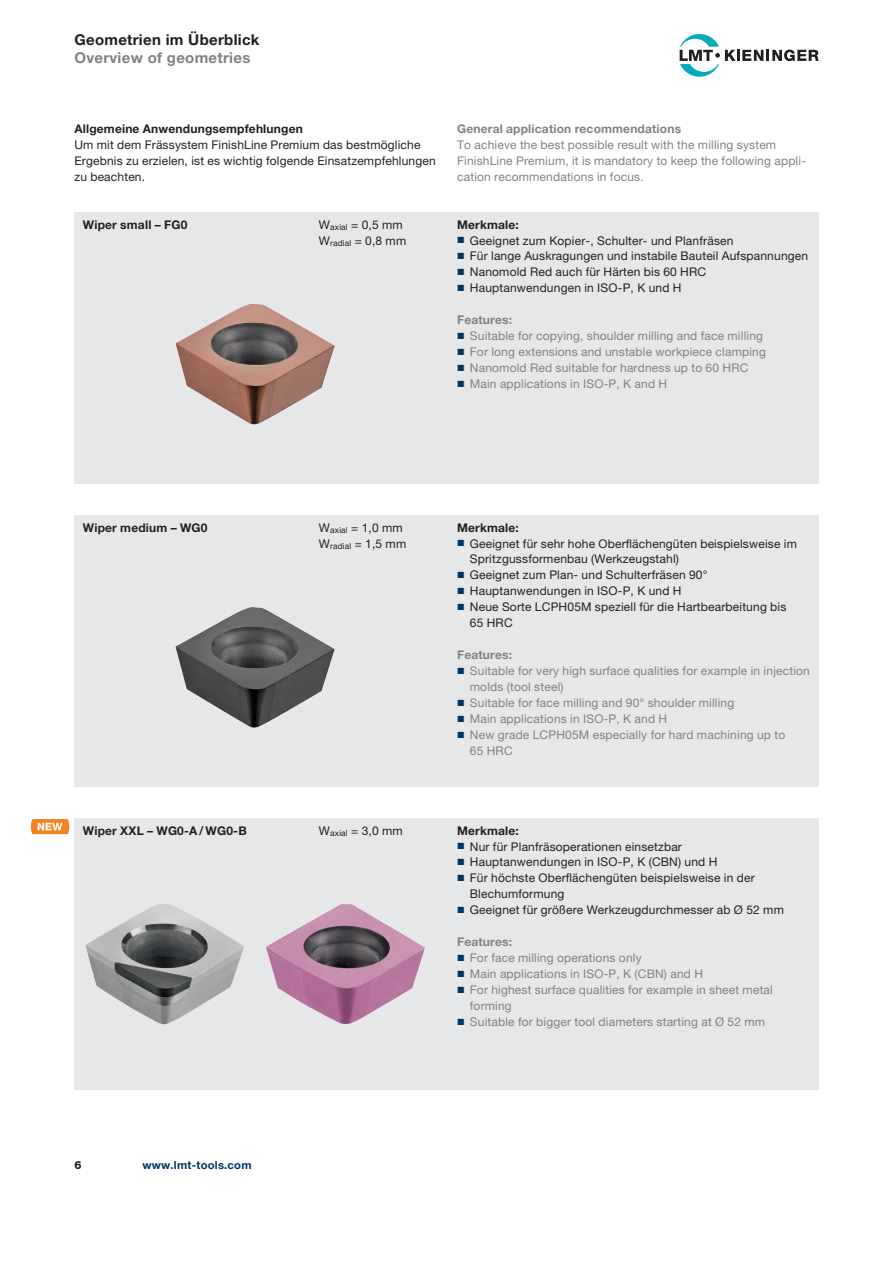
<style>
.page{position:relative;width:893px;height:1263px;background:#fff}
.page>*{position:absolute;margin:0;border:0;box-sizing:border-box;transform-origin:0 0}
.t1{font:700 15px "Helvetica Neue LT Pro";letter-spacing:.02em;color:#231f20}
.t2{font:700 15px "Helvetica Neue LT Pro";letter-spacing:.02em;color:#808285}
.t3{font:12px/15.9px "Helvetica Neue LT Pro";letter-spacing:.015em;color:#231f20}
.t4{font:12px/15.9px "Helvetica Neue LT Pro";letter-spacing:.015em;color:#808285}
.t5{font:700 12px "Helvetica Neue LT Pro";letter-spacing:.015em;color:#231f20}
.t6{font:700 12px "Helvetica Neue LT Pro";letter-spacing:.015em;color:#808285}
.t7{font:700 11.25px "Helvetica Neue LT Pro";letter-spacing:.02em;color:#003464}
.t8{font:800 11.25px "Helvetica Neue LT Pro";color:#231f20}
.s1{font-weight:700}
.s2{color:#003464}
</style>
<div class="page">
<svg style="left:680px;top:34px;width:139px;height:43px"></svg>
<div style="left:74px;top:213px;width:745px;height:271px;background:#e6e7e8"></div>
<div style="left:74px;top:516px;width:745px;height:271px;background:#e6e7e8"></div>
<div style="left:74px;top:819px;width:745px;height:271px;background:#e6e7e8"></div>
<img style="left:176px;top:304px;width:159px;height:120px">
<img style="left:176px;top:607px;width:159px;height:121px">
<img style="left:85px;top:904px;width:159px;height:120px">
<img style="left:266px;top:904px;width:159px;height:120px">
<svg style="left:31px;top:819px;width:38px;height:15px"></svg>
<p class="t1" style="left:74px;top:34px;width:187px">Geometrien im Überblick</p>
<p class="t2" style="left:74px;top:52px;width:177px">Overview of geometries</p>
<p class="t5" style="left:74px;top:124px;width:230px">Allgemeine Anwendungsempfehlungen</p>
<p class="t3" style="left:74px;top:138px;width:363px">Um mit dem Frässystem FinishLine Premium das bestmögliche<br>Ergebnis zu erzielen, ist es wichtig folgende Einsatzempfehlungen zu beachten.</p>
<p class="t5" style="left:83px;top:220px;width:106px">Wiper small – FG0</p>
<p class="t3" style="left:319px;top:218px;width:89px">W<sub>axial</sub> = 0,5 mm<br>W<sub>radial</sub> = 0,8 mm</p>
<p class="t6" style="left:457px;top:124px;width:226px">General application recommendations</p>
<p class="t4" style="left:457px;top:138px;width:350px">To achieve the best possible result with the milling system<br>FinishLine Premium, it is mandatory to keep the following appli&shy;cation recommendations in focus.</p>
<p class="t3" style="left:457px;top:218px;width:353px"><span class="s1">Merkmale:<br></span><span class="s2">◼</span> Geeignet zum Kopier-, Schulter- und Planfräsen<br><span class="s2">◼</span> Für lange Auskragungen und instabile Bauteil Aufspannungen <span class="s2">◼</span> Nanomold Red auch für Härten bis 60 HRC<br><span class="s2">◼</span> Hauptanwendungen in ISO-P, K und H</p>
<p class="t4" style="left:457px;top:313px;width:310px"><span class="s1">Features:<br></span><span class="s2">◼</span> Suitable for copying, shoulder milling and face milling <span class="s2">◼</span> For long extensions and unstable workpiece clamping <span class="s2">◼</span> Nanomold Red suitable for hardness up to 60 HRC<br><span class="s2">◼</span> Main applications in ISO-P, K and H</p>
<p class="t5" style="left:83px;top:523px;width:126px">Wiper medium – WG0</p>
<p class="t5" style="left:83px;top:826px;width:165px">Wiper XXL – WG0-A / WG0-B</p>
<p class="t3" style="left:319px;top:521px;width:89px">W<sub>axial</sub> = 1,0 mm<br>W<sub>radial</sub> = 1,5 mm</p>
<p class="t3" style="left:319px;top:823px;width:85px">W<sub>axial</sub> = 3,0 mm</p>
<p class="t5" style="left:457px;top:523px;width:63px">Merkmale:</p>
<p class="t3" style="left:457px;top:536px;width:341px"><span class="s2">◼</span> Geeignet für sehr hohe Oberflächengüten beispielsweise im</p>
<p class="t3" style="left:470px;top:552px;width:211px">Spritzgussformenbau (Werkzeugstahl)</p>
<p class="t3" style="left:457px;top:568px;width:252px"><span class="s2">◼</span> Geeignet zum Plan- und Schulterfräsen 90°</p>
<p class="t3" style="left:457px;top:584px;width:226px"><span class="s2">◼</span> Hauptanwendungen in ISO-P, K und H</p>
<p class="t3" style="left:457px;top:600px;width:331px"><span class="s2">◼</span> Neue Sorte LCPH05M speziell für die Hartbearbeitung bis</p>
<p class="t3" style="left:470px;top:616px;width:44px">65 HRC</p>
<p class="t6" style="left:457px;top:650px;width:57px">Features:</p>
<p class="t4" style="left:457px;top:664px;width:354px"><span class="s2">◼</span> Suitable for very high surface qualities for example in injection</p>
<p class="t4" style="left:470px;top:680px;width:95px">molds (tool steel)</p>
<p class="t4" style="left:457px;top:696px;width:279px"><span class="s2">◼</span> Suitable for face milling and 90° shoulder milling</p>
<p class="t4" style="left:457px;top:712px;width:212px"><span class="s2">◼</span> Main applications in ISO-P, K and H</p>
<p class="t4" style="left:457px;top:728px;width:330px"><span class="s2">◼</span> New grade LCPH05M especially for hard machining up to</p>
<p class="t4" style="left:470px;top:744px;width:44px">65 HRC</p>
<p class="t5" style="left:457px;top:826px;width:63px">Merkmale:</p>
<p class="t3" style="left:457px;top:839px;width:226px"><span class="s2">◼</span> Nur für Planfräsoperationen einsetzbar</p>
<p class="t3" style="left:457px;top:855px;width:262px"><span class="s2">◼</span> Hauptanwendungen in ISO-P, K (CBN) und H</p>
<p class="t3" style="left:457px;top:871px;width:299px"><span class="s2">◼</span> Für höchste Oberflächengüten beispielsweise in der</p>
<p class="t3" style="left:470px;top:887px;width:96px">Blechumformung</p>
<p class="t3" style="left:457px;top:903px;width:328px"><span class="s2">◼</span> Geeignet für größere Werkzeugdurchmesser ab Ø 52 mm</p>
<p class="t6" style="left:457px;top:937px;width:57px">Features:</p>
<p class="t4" style="left:457px;top:951px;width:186px"><span class="s2">◼</span> For face milling operations only</p>
<p class="t4" style="left:457px;top:967px;width:247px"><span class="s2">◼</span> Main applications in ISO-P, K (CBN) and H</p>
<p class="t4" style="left:457px;top:983px;width:317px"><span class="s2">◼</span> For highest surface qualities for example in sheet metal</p>
<p class="t4" style="left:470px;top:999px;width:43px">forming</p>
<p class="t4" style="left:457px;top:1015px;width:310px"><span class="s2">◼</span> Suitable for bigger tool diameters starting at Ø 52 mm</p>
<p class="t8" style="left:74px;top:1161px;width:9px">6</p>
<p class="t7" style="left:142px;top:1161px;width:111px">www.lmt-tools.com</p>
</div>
